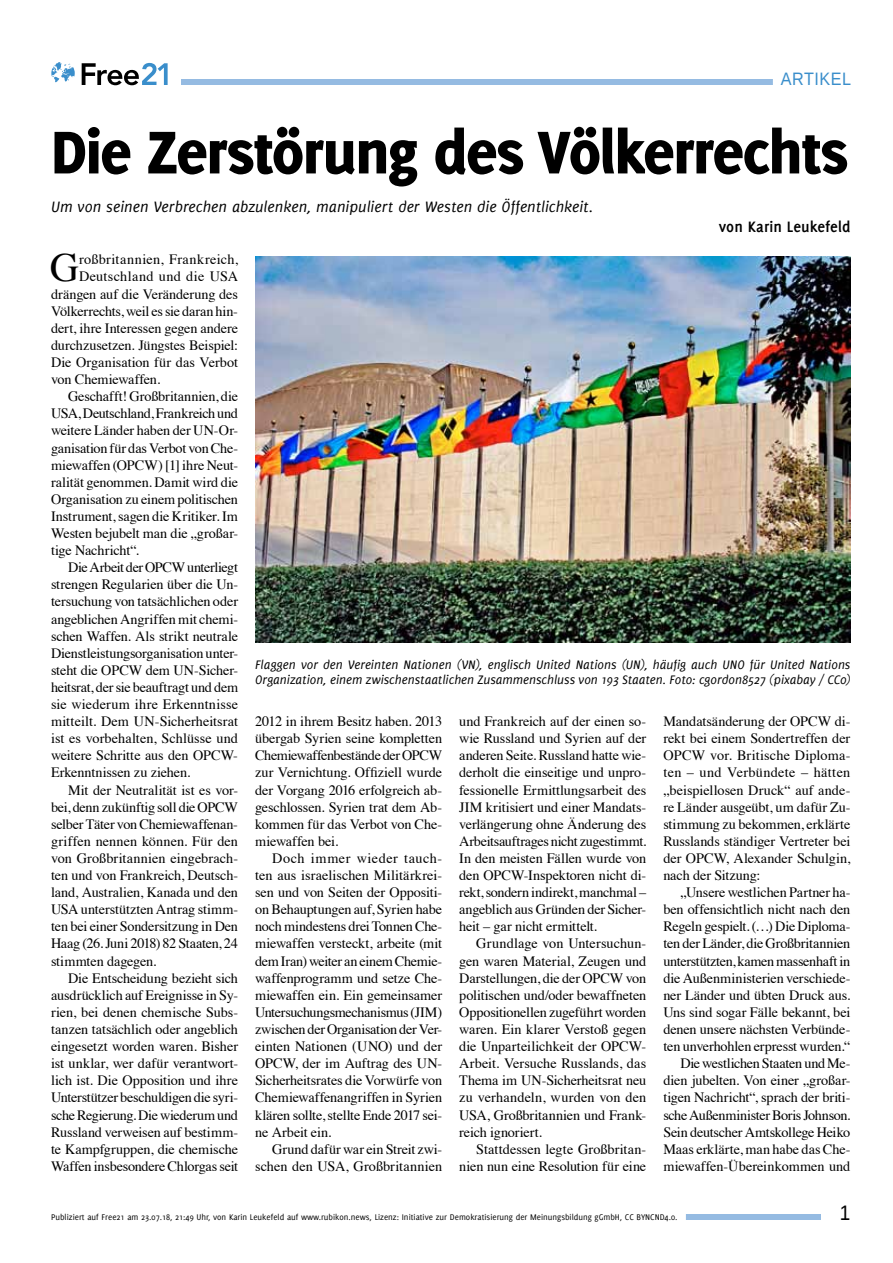
<style>
.page{position:relative;width:893px;height:1263px;background:#fff}
.page>*{position:absolute;margin:0;border:0;box-sizing:border-box;transform-origin:0 0}
.t1{font:800 66px "Delicious";letter-spacing:-.02em;color:#000}
.t2{font:40.05px "Times";color:#000}
.t3{font:21px "Liberation Sans";color:#000;scale:.9 1}
.t4{font:18px "Liberation Sans";letter-spacing:.03em;color:#3a8ecb;scale:.9 1}
.t5{font:italic 16.5px "Delicious";color:#000}
.t6{font:700 16.5px "Delicious";color:#000}
.t7{font:14.25px/17.1px "Times";letter-spacing:-.01em;color:#000;text-align:justify}
.t8{font:14.25px "Times";letter-spacing:.01em;color:#000}
.t9{font:14.25px "Times";letter-spacing:.025em;color:#000}
.t10{font:14.25px "Times";letter-spacing:.015em;color:#000}
.t11{font:italic 13.5px/15px "Delicious";color:#000}
.t12{font:9px "Delicious";color:#000}
</style>
<div class="page">
<div style="left:181px;top:79px;width:669px;height:6px;background:#95bbe2"></div>
<div style="left:55px;top:1214px;width:766px;height:6px;background:#95bbe2"></div>
<div style="left:43px;top:1211px;width:643px;height:12px;background:#fff"></div>
<div style="left:773px;top:74px;width:86px;height:15px;background:#fff"></div>
<svg style="left:82px;top:63px;width:86px;height:22px"></svg>
<svg style="left:51px;top:62px;width:24px;height:20px"></svg>
<img style="left:255px;top:257px;width:595px;height:385px">
<p class="t4" style="left:781px;top:69px;width:79px">Artikel</p>
<h1 class="t1" style="left:51px;top:114px;width:798px">Die Zerstörung des Völkerrechts</h1>
<p class="t5" style="left:51px;top:198px;width:544px">Um von seinen Verbrechen abzulenken, manipuliert der Westen die Öffentlichkeit.</p>
<p class="t6" style="left:719px;top:217px;width:133px">von Karin Leukefeld</p>
<h2 class="t2" style="left:50px;top:231px;width:30px">G</h2>
<p class="t9" style="left:79px;top:246px;width:161px">roßbritannien, Frankreich,</p>
<p class="t10" style="left:79px;top:263px;width:161px">Deutschland und die USA</p>
<p class="t7" style="left:51px;top:284px;width:189px">drängen auf die Veränderung des</p>
<p class="t7" style="left:51px;top:301px;width:189px">Völkerrechts, weil es sie daran hin-</p>
<p class="t7" style="left:51px;top:318px;width:189px">dert, ihre Interessen gegen andere</p>
<p class="t7" style="left:51px;top:335px;width:189px">durchzusetzen. Jüngstes Beispiel:</p>
<p class="t7" style="left:51px;top:352px;width:189px">Die Organisation für das Verbot</p>
<p class="t7" style="left:51px;top:370px;width:111px">von Chemiewaffen.</p>
<p class="t7" style="left:68px;top:387px;width:172px">Geschafft! Großbritannien, die</p>
<p class="t7" style="left:51px;top:404px;width:189px">USA, Deutschland, Frankreich und</p>
<p class="t7" style="left:51px;top:421px;width:189px">weitere Länder haben der UN-Or-</p>
<p class="t7" style="left:51px;top:438px;width:189px">ganisation für das Verbot von Che-</p>
<p class="t7" style="left:51px;top:455px;width:189px">miewaffen (OPCW) [1] ihre Neut-</p>
<p class="t7" style="left:51px;top:472px;width:189px">ralität genommen. Damit wird die</p>
<p class="t7" style="left:51px;top:489px;width:189px">Organisation zu einem politischen</p>
<p class="t7" style="left:51px;top:506px;width:189px">Instrument, sagen die Kritiker. Im</p>
<p class="t7" style="left:51px;top:523px;width:189px">Westen bejubelt man die „großar-</p>
<p class="t7" style="left:51px;top:541px;width:89px">tige Nachricht“.</p>
<p class="t7" style="left:68px;top:558px;width:172px">Die Arbeit der OPCW unterliegt</p>
<p class="t7" style="left:51px;top:575px;width:189px">strengen Regularien über die Un-</p>
<p class="t7" style="left:51px;top:592px;width:189px">tersuchung von tatsächlichen oder</p>
<p class="t7" style="left:51px;top:609px;width:189px">angeblichen Angriffen mit chemi-</p>
<p class="t7" style="left:51px;top:626px;width:189px">schen Waffen. Als strikt neutrale</p>
<p class="t7" style="left:51px;top:643px;width:189px">Dienstleistungsorganisation unter-</p>
<p class="t7" style="left:51px;top:660px;width:189px">steht die OPCW dem UN-Sicher-</p>
<p class="t7" style="left:51px;top:677px;width:189px">heitsrat, der sie beauftragt und dem</p>
<p class="t8" style="left:51px;top:691px;width:189px">sie wiederum ihre Erkenntnisse</p>
<p class="t7" style="left:51px;top:712px;width:189px">mitteilt. Dem UN-Sicherheitsrat</p>
<p class="t7" style="left:51px;top:729px;width:189px">ist es vorbehalten, Schlüsse und</p>
<p class="t7" style="left:51px;top:746px;width:189px">weitere Schritte aus den OPCW-</p>
<p class="t7" style="left:51px;top:763px;width:141px">Erkenntnissen zu ziehen.</p>
<p class="t7" style="left:68px;top:780px;width:172px">Mit der Neutralität ist es vor-</p>
<p class="t7" style="left:51px;top:797px;width:189px">bei, denn zukünftig soll die OPCW</p>
<p class="t7" style="left:51px;top:814px;width:189px">selber Täter von Chemiewaffenan-</p>
<p class="t7" style="left:51px;top:831px;width:189px">griffen nennen können. Für den</p>
<p class="t7" style="left:51px;top:848px;width:189px">von Großbritannien eingebrach-</p>
<p class="t7" style="left:51px;top:865px;width:189px">ten und von Frankreich, Deutsch-</p>
<p class="t7" style="left:51px;top:883px;width:189px">land, Australien, Kanada und den</p>
<p class="t7" style="left:51px;top:900px;width:189px">USA unterstützten Antrag stimm-</p>
<p class="t7" style="left:51px;top:917px;width:189px">ten bei einer Sondersitzung in Den</p>
<p class="t7" style="left:51px;top:934px;width:189px">Haag (26. Juni 2018) 82 Staaten, 24</p>
<p class="t7" style="left:51px;top:951px;width:107px">stimmten dagegen.</p>
<p class="t7" style="left:68px;top:968px;width:172px">Die Entscheidung bezieht sich</p>
<p class="t7" style="left:51px;top:985px;width:189px">ausdrücklich auf Ereignisse in Sy-</p>
<p class="t7" style="left:51px;top:1002px;width:189px">rien, bei denen chemische Subs-</p>
<p class="t7" style="left:51px;top:1019px;width:189px">tanzen tatsächlich oder angeblich</p>
<p class="t7" style="left:51px;top:1036px;width:189px">eingesetzt worden waren. Bisher</p>
<p class="t7" style="left:51px;top:1054px;width:189px">ist unklar, wer dafür verantwort-</p>
<p class="t7" style="left:51px;top:1071px;width:189px">lich ist. Die Opposition und ihre</p>
<p class="t7" style="left:51px;top:1088px;width:189px">Unterstützer beschuldigen die syri-</p>
<p class="t7" style="left:51px;top:1105px;width:189px">sche Regierung. Die wiederum und</p>
<p class="t7" style="left:51px;top:1122px;width:189px">Russland verweisen auf bestimm-</p>
<p class="t7" style="left:51px;top:1139px;width:189px">te Kampfgruppen, die chemische</p>
<p class="t7" style="left:51px;top:1156px;width:189px">Waffen insbesondere Chlorgas seit</p>
<p class="t11" style="left:255px;top:657px;width:597px">Flaggen vor den Vereinten Nationen (VN), englisch United Nations (UN), häufig auch UNO für United Nations<br>Organization, einem zwischenstaatlichen Zusammenschluss von 193 Staaten. Foto: cgordon8527 (pixabay / CC0)</p>
<p class="t7" style="left:255px;top:712px;width:189px">2012 in ihrem Besitz haben. 2013 übergab Syrien seine kompletten Chemiewaffenbestände der OPCW zur Vernichtung. Offiziell wurde der Vorgang 2016 erfolgreich ab&shy;geschlossen. Syrien trat dem Ab&shy;kommen für das Verbot von Che&shy;miewaffen bei.</p>
<p class="t7" style="left:255px;top:848px;width:189px;text-indent:17px">Doch immer wieder tauch&shy;ten aus israelischen Militärkrei&shy;sen und von Seiten der Oppositi&shy;on Behauptungen auf, Syrien habe noch mindestens drei Tonnen Che&shy;miewaffen versteckt, arbeite (mit dem Iran) weiter an einem Chemie&shy;waffenprogramm und setze Che&shy;miewaffen ein. Ein gemeinsamer Untersuchungsmechanismus (JIM) zwischen der Organisation der Ver&shy;einten Nationen (UNO) und der OPCW, der im Auftrag des UN-Sicherheitsrates die Vorwürfe von Chemiewaffenangriffen in Syrien klären sollte, stellte Ende 2017 sei&shy;ne Arbeit ein.</p>
<p class="t7" style="left:255px;top:1139px;width:189px;text-align:right">Grund dafür war ein Streit zwi&shy;schen den USA, Großbritannien</p>
<p class="t7" style="left:459px;top:712px;width:189px">und Frankreich auf der einen so&shy;wie Russland und Syrien auf der anderen Seite. Russland hatte wie&shy;derholt die einseitige und unpro&shy;fessionelle Ermittlungsarbeit des JIM kritisiert und einer Mandats&shy;verlängerung ohne Änderung des Arbeitsauftrages nicht zugestimmt.<br>In den meisten Fällen wurde von den OPCW-Inspektoren nicht di&shy;rekt, sondern indirekt, manchmal – angeblich aus Gründen der Sicher&shy;heit – gar nicht ermittelt.</p>
<p class="t7" style="left:459px;top:934px;width:189px;text-indent:17px">Grundlage von Untersuchun&shy;gen waren Material, Zeugen und Darstellungen, die der OPCW von politischen und/oder bewaffneten Oppositionellen zugeführt worden waren. Ein klarer Verstoß gegen die Unparteilichkeit der OPCW-Arbeit. Versuche Russlands, das Thema im UN-Sicherheitsrat neu zu verhandeln, wurden von den USA, Großbritannien und Frank&shy;reich ignoriert.</p>
<p class="t7" style="left:459px;top:1139px;width:189px;text-align:right">Stattdessen legte Großbritan&shy;nien nun eine Resolution für eine</p>
<p class="t7" style="left:663px;top:712px;width:189px">Mandatsänderung der OPCW di&shy;rekt bei einem Sondertreffen der OPCW vor. Britische Diploma&shy;ten – und Verbündete – hätten „beispiellosen Druck“ auf ande&shy;re Länder ausgeübt, um dafür Zu&shy;stimmung zu bekommen, erklärte Russlands ständiger Vertreter bei der OPCW, Alexander Schulgin, nach der Sitzung:</p>
<p class="t7" style="left:663px;top:883px;width:189px;text-align:right">„Unsere westlichen Partner ha&shy;ben offensichtlich nicht nach den Regeln gespielt. (…) Die Diploma&shy;ten der Länder, die Großbritannien unterstützten, kamen massenhaft in die Außenministerien verschiede&shy;ner Länder und übten Druck aus.<br>Uns sind sogar Fälle bekannt, bei denen unsere nächsten Verbünde&shy;ten unverhohlen erpresst wurden.“ Die westlichen Staaten und Me&shy;dien jubelten. Von einer „großar&shy;tigen Nachricht“, sprach der briti&shy;sche Außenminister Boris Johnson.<br>Sein deutscher Amtskollege Heiko Maas erklärte, man habe das Che&shy;miewaffen-Übereinkommen und</p>
<p class="t12" style="left:51px;top:1211px;width:628px">Publiziert auf Free21 am 23.07.18, 21:49 Uhr, von Karin Leukefeld auf www.rubikon.news, Lizenz: Initiative zur Demokratisierung der Meinungsbildung gGmbH, CC BYNCND4.0.</p>
<h3 class="t3" style="left:840px;top:1201px;width:13px">1</h3>
</div>
